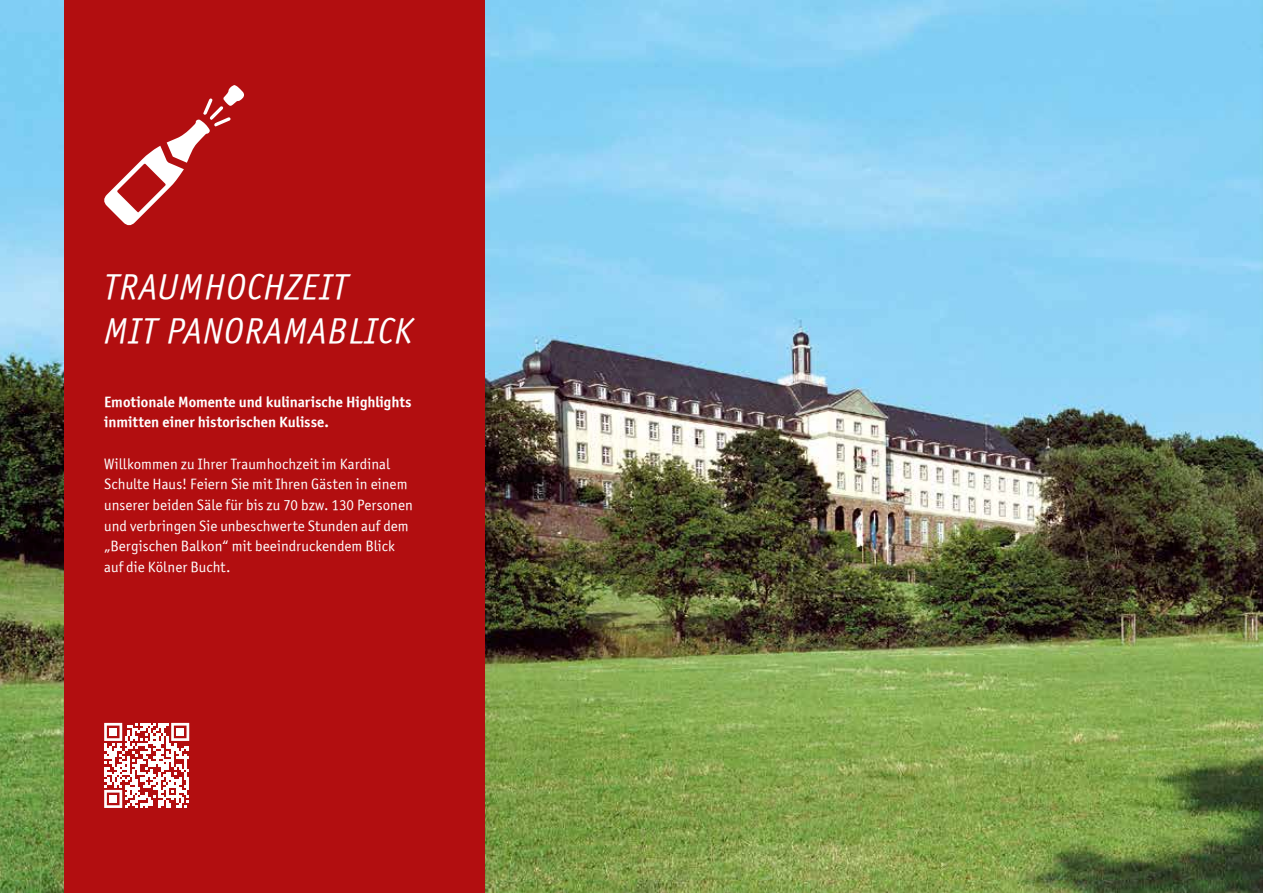
<style>
.page{position:relative;width:1263px;height:893px;background:#fff}
.page>*{position:absolute;margin:0;border:0;box-sizing:border-box;transform-origin:0 0}
.t1{font:italic 36px/43.2px "Officina Sans ITCTT Book";letter-spacing:.04em;color:#fff}
.t2{font:15px/20.7px "Officina Sans ITCTT Book";letter-spacing:.005em;color:#fff}
.t3{font:15px/20.7px "Officina Sans ITCTT Bold";color:#fff}
</style>
<div class="page">
<img style="left:0;top:0;width:1263px;height:893px">
<div style="left:64px;top:0;width:421px;height:893px;background:#b20e10"></div>
<svg style="left:104px;top:85px;width:140px;height:141px"></svg>
<svg style="left:104px;top:723px;width:85px;height:85px"></svg>
<div style="left:109px;top:728px;width:8px;height:8px;background:#fff"></div>
<div style="left:176px;top:728px;width:8px;height:8px;background:#fff"></div>
<div style="left:109px;top:795px;width:8px;height:8px;background:#fff"></div>
<h1 class="t1" style="left:104px;top:265px;width:310px">TRAUMHOCHZEIT<br>MIT PANORAMABLICK</h1>
<p class="t3" style="left:104px;top:391px;width:309px">Emotionale Momente und kulinarische Highlights inmitten einer historischen Kulisse.</p>
<p class="t2" style="left:104px;top:453px;width:310px">Willkommen zu Ihrer Traumhochzeit im Kardinal Schulte Haus! Feiern Sie mit Ihren Gästen in einem unserer beiden Säle für bis zu 70 bzw. 130 Personen und verbringen Sie unbeschwerte Stunden auf dem „Bergischen Balkon“ mit beeindruckendem Blick auf die Kölner Bucht.</p>
</div>
